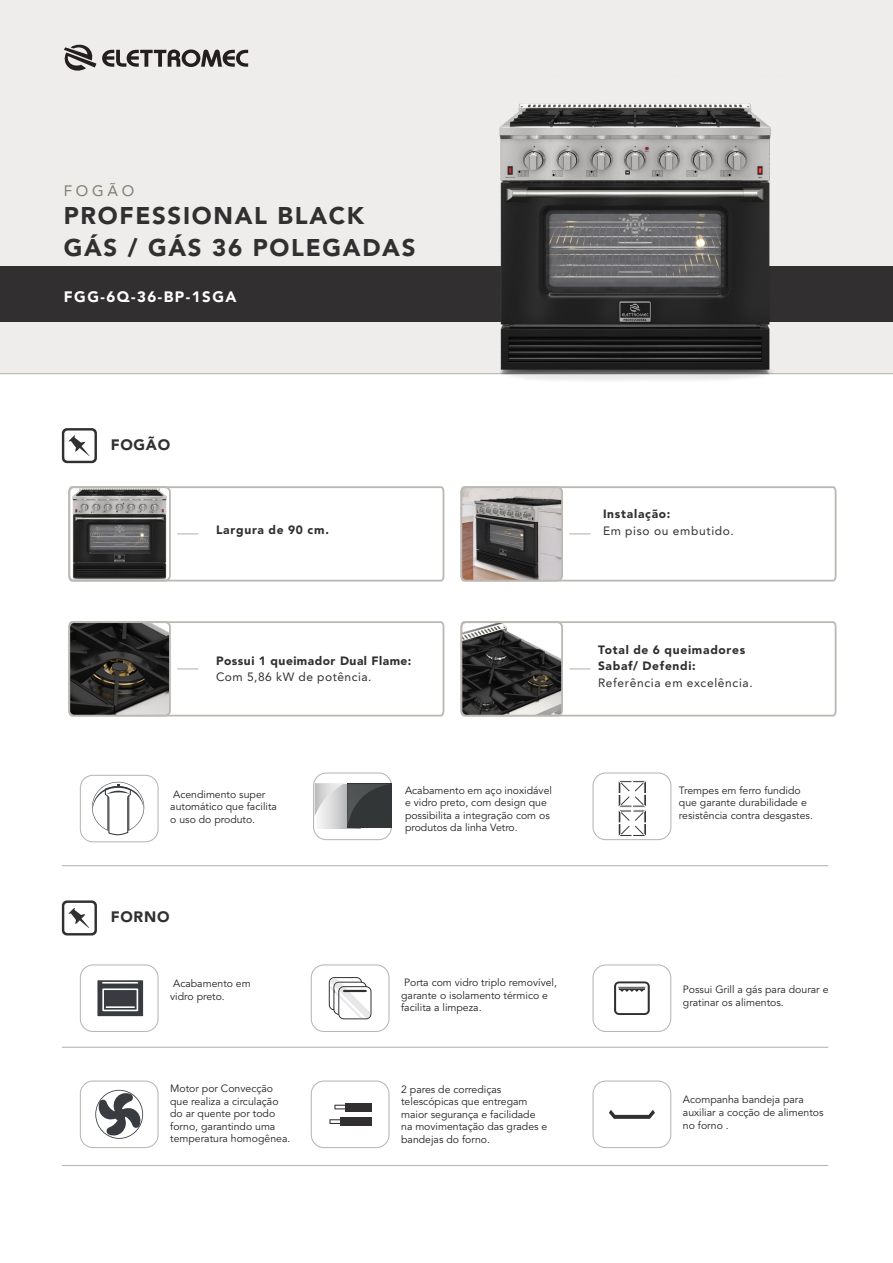
<style>
.page{position:relative;width:893px;height:1263px;background:#fff}
.page>*{position:absolute;margin:0;border:0;box-sizing:border-box;transform-origin:0 0}
.t1{font:900 24px "Avenir LT Std";letter-spacing:.07em;color:#312f30}
.t2{font:900 15px "Avenir LT Std";letter-spacing:.1em;color:#fff}
.t3{font:900 15px "Avenir LT Std";letter-spacing:.05em;color:#312f30}
.t4{font:15px "Avenir LT Std";letter-spacing:.25em;color:#78806d}
.texto_icone{font:900 12px "Avenir LT Std";letter-spacing:.06em;color:#312f30}
.texto_icone-2{font:900 12px/16.5px "Avenir LT Std";letter-spacing:.04em;color:#312f30}
.texto_icone-3{font:12px "Avenir LT Std";letter-spacing:.055em;color:#312f30}
.t5{font:10.5px/12.6px "Avenir LT Std";color:#231f20}
.s1{font-weight:400}
</style>
<div class="page">
<div style="left:0;top:0;width:893px;height:373px;background:#efedec"></div>
<div style="left:0;top:266px;width:893px;height:55px;background:#312f30"></div>
<hr style="left:0;top:373px;width:893px;height:1px;background:#bbb7b3">
<svg style="left:102px;top:49px;width:146px;height:18px"></svg>
<svg style="left:64px;top:44px;width:32px;height:27px"></svg>
<svg style="left:68px;top:486px;width:377px;height:96px"></svg>
<svg style="left:68px;top:621px;width:377px;height:96px"></svg>
<svg style="left:460px;top:486px;width:377px;height:96px"></svg>
<svg style="left:460px;top:621px;width:377px;height:96px"></svg>
<div style="left:80px;top:775px;width:79px;height:67px;border:1px solid #bab6b2;border-radius:13px"></div>
<div style="left:80px;top:964px;width:79px;height:68px;border:1px solid #bab6b2;border-radius:13px"></div>
<div style="left:80px;top:1080px;width:79px;height:68px;border:1px solid #bab6b2;border-radius:13px"></div>
<div style="left:311px;top:964px;width:78px;height:68px;border:1px solid #bab6b2;border-radius:13px"></div>
<div style="left:311px;top:1080px;width:78px;height:68px;border:1px solid #bab6b2;border-radius:13px"></div>
<div style="left:592px;top:964px;width:79px;height:68px;border:1px solid #bab6b2;border-radius:13px"></div>
<div style="left:592px;top:1080px;width:79px;height:68px;border:1px solid #bab6b2;border-radius:13px"></div>
<hr style="left:62px;top:865px;width:766px;height:1px;background:#bbb7b3">
<hr style="left:62px;top:1047px;width:766px;height:1px;background:#bbb7b3">
<hr style="left:62px;top:1165px;width:766px;height:1px;background:#bbb7b3">
<svg style="left:62px;top:428px;width:35px;height:35px"></svg>
<svg style="left:62px;top:900px;width:35px;height:35px"></svg>
<div style="left:313px;top:772px;width:79px;height:68px;border:1px solid #bab6b2;border-radius:13px"></div>
<div style="left:592px;top:772px;width:79px;height:68px;border:1px solid #bab6b2;border-radius:13px"></div>
<img style="left:315px;top:783px;width:30px;height:33px">
<div style="left:347px;top:783px;width:44px;height:45px;background:#333636"></div>
<img style="left:347px;top:784px;width:41px;height:41px">
<svg style="left:92px;top:781px;width:52px;height:54px"></svg>
<svg style="left:97px;top:980px;width:46px;height:36px;background:#5d5f63"></svg>
<svg style="left:618px;top:780px;width:29px;height:57px"></svg>
<svg style="left:329px;top:977px;width:42px;height:42px"></svg>
<svg style="left:614px;top:981px;width:36px;height:34px"></svg>
<svg style="left:609px;top:1110px;width:46px;height:9px"></svg>
<svg style="left:334px;top:1105px;width:11px;height:4px"></svg>
<div style="left:345px;top:1103px;width:26px;height:8px;background:#312f30"></div>
<svg style="left:329px;top:1119px;width:11px;height:5px"></svg>
<div style="left:340px;top:1117px;width:31px;height:8px;background:#312f30"></div>
<svg style="left:95px;top:1090px;width:48px;height:49px"></svg>
<img style="left:434px;top:103px;width:401px;height:278px">
<p class="t4" style="left:64px;top:182px;width:72px">FOGÃO</p>
<p class="t1" style="left:64px;top:201px;width:302px">PROFESSIONAL BLACK</p>
<p class="t1" style="left:64px;top:233px;width:353px">GÁS / GÁS 36 POLEGADAS</p>
<p class="t2" style="left:64px;top:287px;width:174px">FGG-6Q-36-BP-1SGA</p>
<p class="t3" style="left:111px;top:436px;width:61px">FOGÃO</p>
<p class="texto_icone" style="left:216px;top:523px;width:114px">Largura de 90 cm.</p>
<p class="texto_icone-2" style="left:216px;top:652px;width:197px">Possui 1 queimador Dual Flame:<br><span class="s1">Com 5,86 kW de potência.</span></p>
<p class="texto_icone" style="left:603px;top:507px;width:69px">Instalação:</p>
<p class="texto_icone-3" style="left:603px;top:524px;width:132px">Em piso ou embutido.</p>
<p class="texto_icone" style="left:598px;top:642px;width:149px">Total de 6 queimadores</p>
<p class="texto_icone" style="left:598px;top:659px;width:99px">Sabaf/ Defendi:</p>
<p class="texto_icone-3" style="left:598px;top:676px;width:156px">Referência em excelência.</p>
<p class="t5" style="left:170px;top:788px;width:108px">Acendimento super automático que facilita o uso do produto.</p>
<p class="t5" style="left:405px;top:784px;width:149px">Acabamento em aço inoxidável e vidro preto, com design que possibilita a integração com os produtos da linha Vetro.</p>
<p class="t5" style="left:679px;top:784px;width:135px">Trempes em ferro fundido que garante durabilidade e resistência contra desgastes.</p>
<p class="t3" style="left:111px;top:908px;width:60px">FORNO</p>
<p class="t5" style="left:170px;top:978px;width:82px">Acabamento em vidro preto.</p>
<p class="t5" style="left:401px;top:976px;width:157px">Porta com vidro triplo removível, garante o isolamento térmico e facilita a limpeza.</p>
<p class="t5" style="left:683px;top:983px;width:147px">Possui Grill a gás para dourar e gratinar os alimentos.</p>
<p class="t5" style="left:170px;top:1082px;width:122px">Motor por Convecção que realiza a circulação do ar quente por todo forno, garantindo uma temperatura homogênea.</p>
<p class="t5" style="left:401px;top:1083px;width:148px">2 pares de corrediças telescópicas que entregam maior segurança e facilidade na movimentação das grades e bandejas do forno.</p>
<p class="t5" style="left:683px;top:1094px;width:142px">Acompanha bandeja para auxiliar a cocção de alimentos no forno .</p>
</div>
